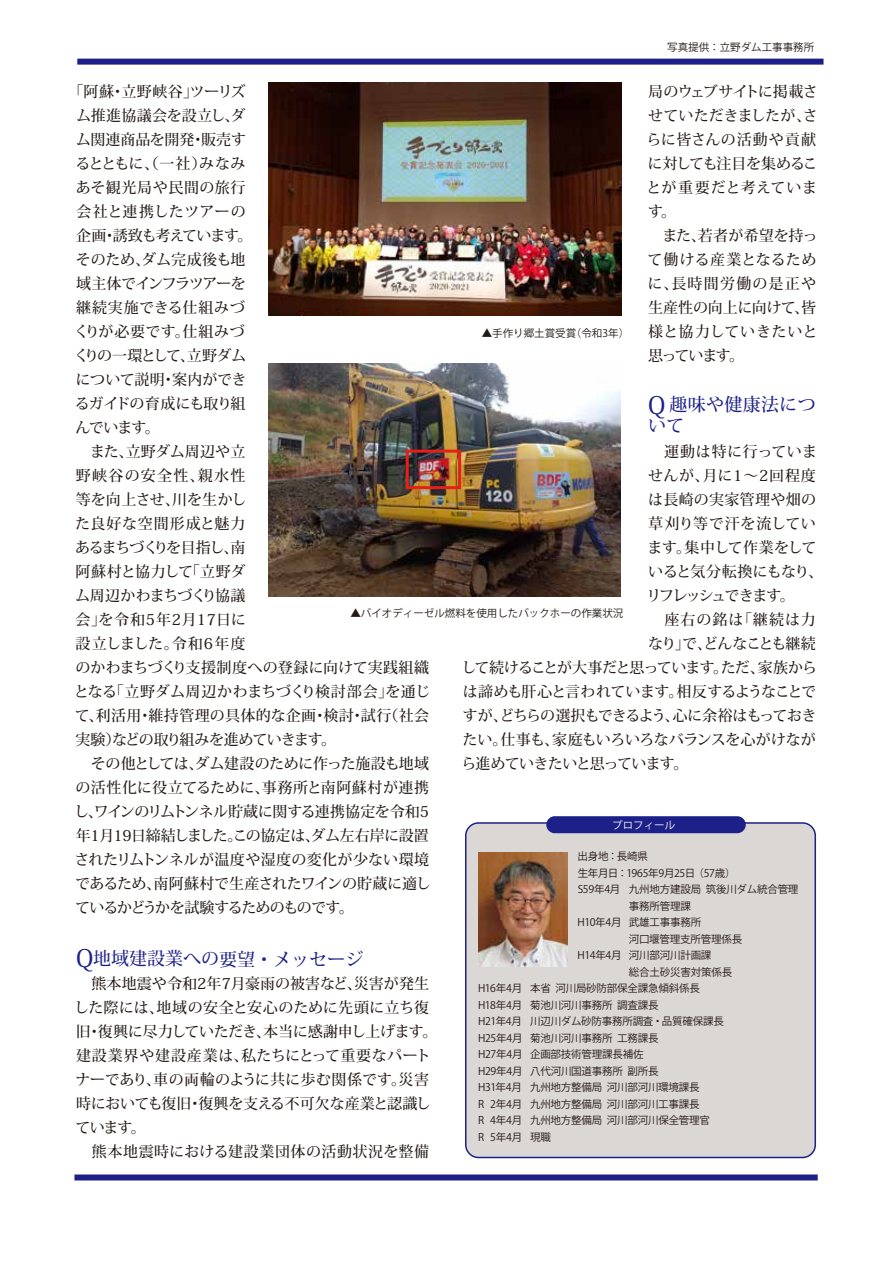
<style>
.page{position:relative;width:893px;height:1263px;background:#fff}
.page>*{position:absolute;margin:0;border:0;box-sizing:border-box;transform-origin:0 0}
.t1{font:500 18px "Koz Min Pr 6 N";color:#1d2088}
.t2{font:500 18px/21px "Koz Min Pr 6 N";letter-spacing:.02em;color:#1d2088}
.t3{font:500 15px/24px "Koz Min Pr 6 N";letter-spacing:-.005em;color:#221815}
.t4{font:500 15px "Koz Min Pr 6 N";letter-spacing:-.06em;color:#221815}
.t5{font:500 15px "Koz Min Pr 6 N";letter-spacing:-.05em;color:#221815}
.t6{font:500 15px "Koz Min Pr 6 N";letter-spacing:-.04em;color:#221815}
.t7{font:500 15px "Koz Min Pr 6 N";letter-spacing:-.03em;color:#221815}
.t8{font:500 15px "Koz Min Pr 6 N";letter-spacing:-.025em;color:#221815}
.t9{font:500 15px "Koz Min Pr 6 N";letter-spacing:.025em;color:#221815}
.t10{font:500 15px "Koz Min Pr 6 N";letter-spacing:-.055em;color:#221815}
.t11{font:500 15px "Koz Min Pr 6 N";letter-spacing:-.07em;color:#221815}
.t12{font:500 15px "Koz Min Pr 6 N";letter-spacing:.035em;color:#221815}
.t13{font:500 15px "Koz Min Pr 6 N";letter-spacing:.04em;color:#221815}
.t14{font:500 15px "Koz Min Pr 6 N";letter-spacing:-.12em;color:#221815}
.t15{font:500 15px "Koz Min Pr 6 N";letter-spacing:.065em;color:#221815}
.t16{font:10.5px "Koz Go Pr 6 N";letter-spacing:-.02em;color:#221815}
.t17{font:10.5px "Koz Go Pro";color:#221815}
.t18{font:10.5px "Koz Go Pro";color:#fff}
.s1{font-size:24px}
</style>
<div class="page">
<div style="left:466px;top:823px;width:349px;height:334px;background:#dbd7d5;border-radius:13px"></div>
<div style="left:465px;top:822px;width:351px;height:336px;border:2px solid #1d2088;border-radius:13px"></div>
<div style="left:546px;top:816px;width:200px;height:17px;background:#1d2088;border-radius:8px"></div>
<img style="left:478px;top:853px;width:90px;height:113px">
<div style="left:77px;top:59px;width:746px;height:6px;background:#1d2088"></div>
<div style="left:74px;top:1174px;width:744px;height:6px;background:#1d2088"></div>
<img style="left:268px;top:82px;width:353px;height:234px">
<img style="left:268px;top:363px;width:353px;height:234px">
<div style="left:406px;top:450px;width:55px;height:39px;border:3px solid #e71f19"></div>
<p class="t17" style="left:667px;top:40px;width:148px">写真提供：立野ダム工事事務所</p>
<p class="t3" style="left:74px;top:80px;width:359px;text-indent:-5px">「阿蘇・立野峡谷」ツーリズ<br>ム推進協議会を設立し、ダ<br>ム関連商品を開発・販売す<br>るとともに、（一社）みなみ<br>あそ観光局や民間の旅行<br>会社と連携したツアーの<br>企画・誘致も考えています。<br>そのため、ダム完成後も地<br>域主体でインフラツアーを<br>継続実施できる仕組みづ<br>くりが必要です。仕組みづ<br>くりの一環として、立野ダム<br>について説明・案内ができ<br>るガイドの育成にも取り組<br>んでいます。<br>　また、立野ダム周辺や立<br>野峡谷の安全性、親水性<br>等を向上させ、川を生かし<br>た良好な空間形成と魅力<br>あるまちづくりを目指し、南<br>阿蘇村と協力して「立野ダ<br>ム周辺かわまちづくり協議<br>会」を令和5年2月17日に<br>設立しました。令和6年度<br>のかわまちづくり支援制度への登録に向けて実践組織となる「立野ダム周辺かわまちづくり検討部会」を通じて、利活用・維持管理の具体的な企画・検討・試行（社会実験）などの取り組みを進めていきます。<br>　その他としては、ダム建設のために作った施設も地域の活性化に役立てるために、事務所と南阿蘇村が連携し、ワインのリムトンネル貯蔵に関する連携協定を令和5年1月19日締結しました。この協定は、ダム左右岸に設置されたリムトンネルが温度や湿度の変化が少ない環境であるため、南阿蘇村で生産されたワインの貯蔵に適しているかどうかを試験するためのものです。</p>
<p class="t1" style="left:76px;top:950px;width:289px"><span class="s1">Q</span>地域建設業への要望・メッセージ</p>
<p class="t3" style="left:74px;top:972px;width:365px;text-indent:17px">熊本地震や令和2年7月豪雨の被害など、災害が発生した際には、地域の安全と安心のために先頭に立ち復旧・復興に尽力していただき、本当に感謝申し上げます。建設業界や建設産業は、私たちにとって重要なパートナーであり、車の両輪のように共に歩む関係です。災害時においても復旧・復興を支える不可欠な産業と認識しています。<br>　熊本地震時における建設業団体の活動状況を整備</p>
<p class="t3" style="left:646px;top:80px;width:173px">局のウェブサイトに掲載させていただきましたが、さらに皆さんの活動や貢献に対しても注目を集めることが重要だと考えています。<br>　また、若者が希望を持って働ける産業となるために、長時間労働の是正や生産性の向上に向けて、皆様と協力していきたいと思っています。</p>
<p class="t2" style="left:648px;top:395px;width:169px"><span class="s1">Q</span> 趣味や健康法について</p>
<p class="t9" style="left:648px;top:443px;width:170px">　運動は特に行っていま</p>
<p class="t12" style="left:648px;top:467px;width:169px">せんが、月に1～2回程度</p>
<p class="t9" style="left:648px;top:491px;width:169px">は長崎の実家管理や畑の</p>
<p class="t13" style="left:648px;top:515px;width:169px">草刈り等で汗を流してい</p>
<p class="t8" style="left:647px;top:539px;width:171px">ます。集中して作業をして</p>
<p class="t8" style="left:648px;top:563px;width:176px">いると気分転換にもなり、</p>
<p class="t14" style="left:647px;top:587px;width:150px">リフレッシュできます。</p>
<p class="t15" style="left:648px;top:611px;width:169px">　座右の銘は「継続は力</p>
<p class="t11" style="left:648px;top:635px;width:169px">なり」で、どんなことも継続</p>
<p class="t4" style="left:461px;top:659px;width:357px">して続けることが大事だと思っています。ただ、家族から</p>
<p class="t6" style="left:463px;top:683px;width:355px">は諦めも肝心と言われています。相反するようなことで</p>
<p class="t5" style="left:463px;top:707px;width:355px">すが、どちらの選択もできるよう、心に余裕はもっておき</p>
<p class="t7" style="left:462px;top:731px;width:355px">たい。仕事も、家庭もいろいろなバランスを心がけなが</p>
<p class="t10" style="left:462px;top:755px;width:228px">ら進めていきたいと思っています。</p>
<p class="t17" style="left:482px;top:327px;width:149px">▲手作り郷土賞受賞（令和3年）</p>
<p class="t17" style="left:350px;top:606px;width:274px">▲バイオディーゼル燃料を使用したバックホーの作業状況</p>
<p class="t18" style="left:612px;top:818px;width:64px">プロフィール</p>
<p class="t16" style="left:577px;top:851px;width:72px">出身地：長崎県</p>
<p class="t16" style="left:578px;top:867px;width:159px">生年月日：1965年9月25日（57歳）</p>
<p class="t16" style="left:578px;top:884px;width:222px">S59年4月 九州地方建設局 筑後川ダム統合管理</p>
<p class="t16" style="left:629px;top:900px;width:64px">事務所管理課</p>
<p class="t16" style="left:578px;top:917px;width:125px">H10年4月 武雄工事事務所</p>
<p class="t16" style="left:629px;top:933px;width:115px">河口堰管理支所管理係長</p>
<p class="t16" style="left:578px;top:950px;width:135px">H14年4月 河川部河川計画課</p>
<p class="t16" style="left:629px;top:966px;width:105px">総合土砂災害対策係長</p>
<p class="t16" style="left:478px;top:983px;width:223px">H16年4月 本省 河川局砂防部保全課急傾斜係長</p>
<p class="t16" style="left:478px;top:999px;width:182px">H18年4月 菊池川河川事務所 調査課長</p>
<p class="t16" style="left:478px;top:1016px;width:247px">H21年4月 川辺川ダム砂防事務所調査・品質確保課長</p>
<p class="t16" style="left:478px;top:1032px;width:182px">H25年4月 菊池川河川事務所 工務課長</p>
<p class="t16" style="left:478px;top:1049px;width:167px">H27年4月 企画部技術管理課長補佐</p>
<p class="t16" style="left:478px;top:1065px;width:182px">H29年4月 八代河川国道事務所 副所長</p>
<p class="t16" style="left:478px;top:1082px;width:223px">H31年4月 九州地方整備局 河川部河川環境課長</p>
<p class="t16" style="left:478px;top:1098px;width:223px">R 2年4月 九州地方整備局 河川部河川工事課長</p>
<p class="t16" style="left:478px;top:1115px;width:233px">R 4年4月 九州地方整備局 河川部河川保全管理官</p>
<p class="t16" style="left:478px;top:1131px;width:74px">R 5年4月 現職</p>
</div>
